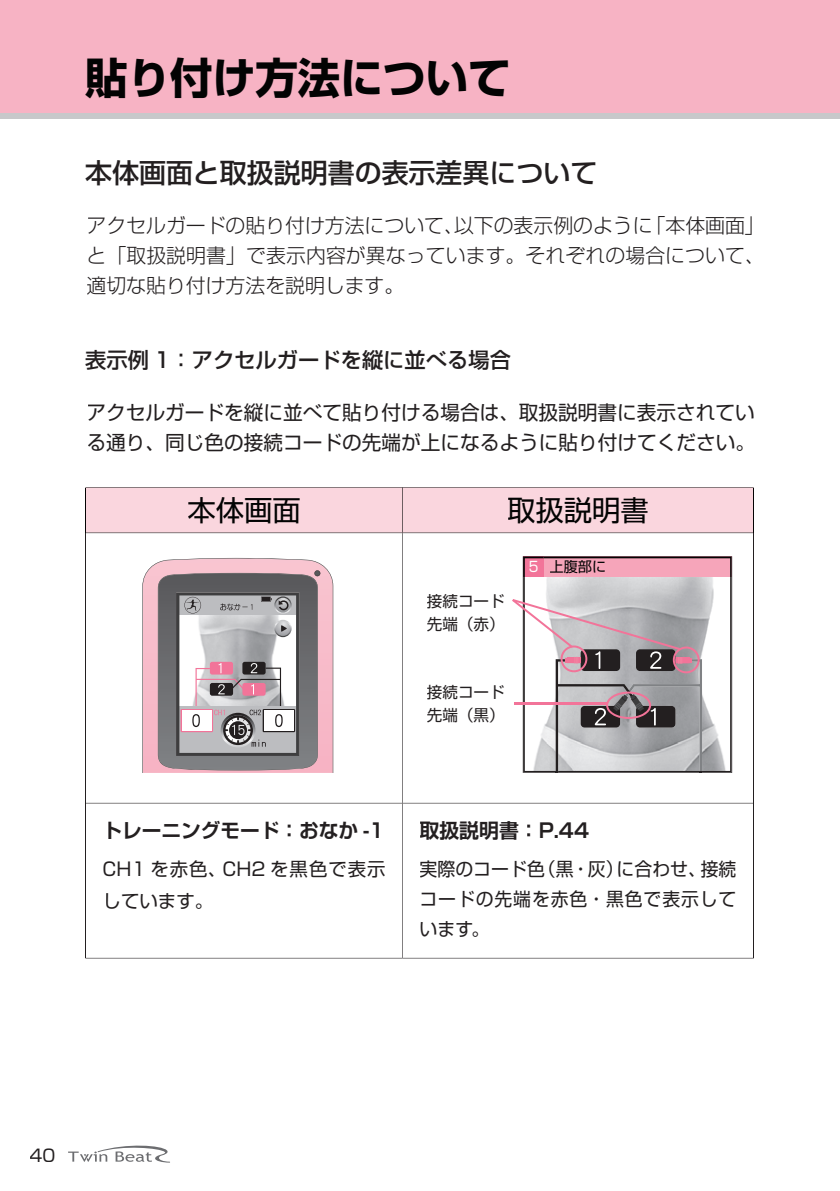
<style>
.page{position:relative;width:840px;height:1191px;background:#fff}
.page>*{position:absolute;margin:0;border:0;box-sizing:border-box;transform-origin:0 0}
.t1{font:700 42.6px "Shin Go Pro";color:#030303}
.t2{font:28.4px "Shin Go Pro";color:#030303}
.t3{font:500 27px "Shin Go Pro";color:#231f20}
.t4{font:500 21.2px "Shin Go Pro";color:#231f20}
.t5{font:300 19.8px/30px "Shin Go Pro";letter-spacing:.005em;color:#231f20;text-align:justify}
.t6{font:19.8px/30px "Shin Go Pro";color:#231f20}
.t7{font:700 19.8px "Shin Go Pro De";color:#231f20}
.t8{font:18.4px/30px "Shin Go Pro";letter-spacing:.045em;color:#231f20;text-align:justify}
.t9{font:18.4px/31.2px "Shin Go Pro";color:#231f20}
.t10{font:17px "Shin Go Pro";color:#231f20}
.t11{font:15.6px/22.6px "Shin Go Pro";color:#231f20}
.t12{font:14.2px "Shin Go Pro";color:#030303}
.s1{color:#fff}
</style>
<div class="page">
<div style="left:0;top:0;width:839px;height:113px;background:#f7b3c4"></div>
<div style="left:0;top:113px;width:839px;height:6px;background:#c7c8ca"></div>
<svg style="left:68px;top:1145px;width:102px;height:17px"></svg>
<svg style="left:85px;top:487px;width:669px;height:472px"></svg>
<h1 class="t1" style="left:85px;top:44px;width:427px">貼り付け方法について</h1>
<h3 class="t3" style="left:85px;top:150px;width:513px">本体画面と取扱説明書の表示差異について</h3>
<p class="t5" style="left:86px;top:208px;width:679px">アクセルガードの貼り付け方法について、以下の表示例のように「本体画面」と「取扱説明書」で表示内容が異なっています。それぞれの場合について、適切な貼り付け方法を説明します。</p>
<p class="t4" style="left:85px;top:342px;width:427px">表示例 1：アクセルガードを縦に並べる場合</p>
<p class="t6" style="left:86px;top:395px;width:669px">アクセルガードを縦に並べて貼り付ける場合は、取扱説明書に表示されている通り、同じ色の接続コードの先端が上になるように貼り付けてください。</p>
<h2 class="t2" style="left:187px;top:487px;width:115px">本体画面</h2>
<h2 class="t2" style="left:507px;top:487px;width:143px">取扱説明書</h2>
<p class="t11" style="left:426px;top:588px;width:79px">接続コード先端（赤）</p>
<p class="t11" style="left:426px;top:679px;width:79px">接続コード先端（黒）</p>
<p class="t12" style="left:528px;top:555px;width:79px"><span class="s1">5</span> 上腹部に</p>
<p class="t7" style="left:103px;top:814px;width:283px">トレーニングモード：おなか -1</p>
<p class="t9" style="left:103px;top:851px;width:284px">CH1 を赤色、CH2 を黒色で表示しています。</p>
<p class="t7" style="left:419px;top:814px;width:171px">取扱説明書：P.44</p>
<p class="t8" style="left:419px;top:852px;width:318px">実際のコード色（黒・灰）に合わせ、接続コードの先端を赤色・黒色で表示しています。</p>
<p class="t10" style="left:30px;top:1141px;width:27px">40</p>
</div>
